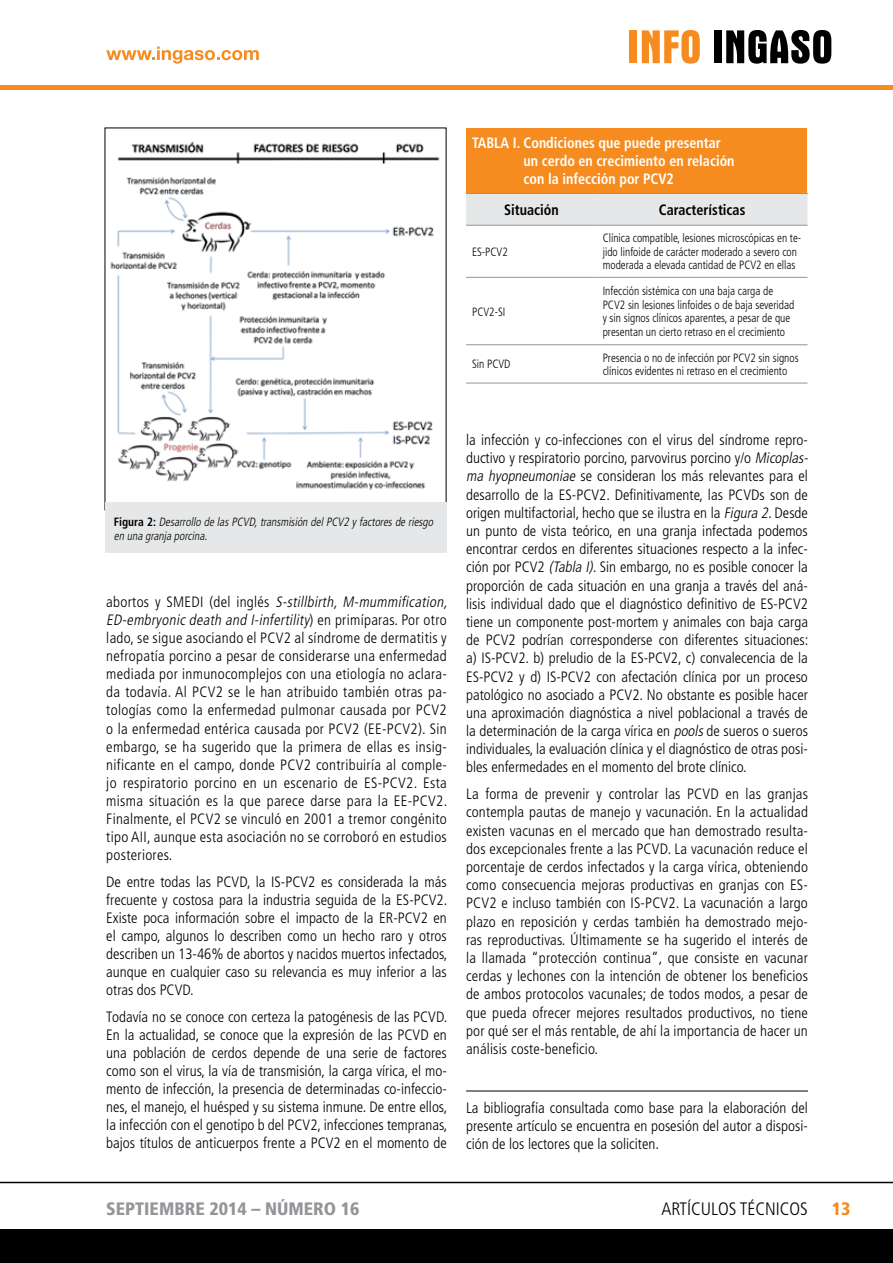
<style>
.page{position:relative;width:893px;height:1263px;background:#fff}
.page>*{position:absolute;margin:0;border:0;box-sizing:border-box;transform-origin:0 0}
.t1{font:900 condensed 18px "Frutiger";color:#939598}
.t2{font:300 condensed 18px "Frutiger";color:#000}
.t3{font:900 condensed 18px "Frutiger";color:#f68b1f}
.t4{font:300 condensed 15px/18.1px "Frutiger";color:#000;text-align:justify}
.t5{font:300 condensed 15px/18px "Frutiger";letter-spacing:.02em;color:#000}
.t6{font:700 condensed 15px/18px "Frutiger";color:#fff;scale:.94 1}
.t7{font:700 condensed 15px "Frutiger";color:#000;scale:.94 1}
.t8{font:300 condensed 12px/13.5px "Frutiger";color:#000;scale:.94 1}
.t9{font:italic 300 condensed 12px/14.4px "Frutiger";color:#000;scale:.95 1}
.s1{font-weight:700;font-style:normal}
.s2{font-style:italic}
</style>
<div class="page">
<hr style="left:0;top:85px;width:893px;height:4px;background:#f68b1f">
<div style="left:630px;top:30px;width:7px;height:33px;background:#f68b1f"></div>
<svg style="left:642px;top:30px;width:58px;height:34px"></svg>
<div style="left:714px;top:30px;width:8px;height:33px;background:#000"></div>
<svg style="left:726px;top:30px;width:105px;height:34px"></svg>
<div style="left:0;top:1229px;width:893px;height:34px;background:#000"></div>
<hr style="left:0;top:1182px;width:893px;height:1px;background:#000">
<svg style="left:106px;top:47px;width:153px;height:17px"></svg>
<div style="left:466px;top:128px;width:341px;height:65px;background:#f68b1f"></div>
<div style="left:466px;top:194px;width:341px;height:31px;background:#e6e7e8"></div>
<hr style="left:466px;top:193px;width:131px;height:1px;background:#939598">
<hr style="left:597px;top:193px;width:211px;height:1px;background:#939598">
<hr style="left:466px;top:225px;width:131px;height:1px;background:#939598">
<hr style="left:597px;top:225px;width:210px;height:1px;background:#939598">
<hr style="left:466px;top:383px;width:131px;height:1px;background:#939598">
<hr style="left:597px;top:383px;width:210px;height:1px;background:#939598">
<hr style="left:466px;top:277px;width:131px;height:1px;background:#939598">
<hr style="left:597px;top:277px;width:210px;height:1px;background:#939598">
<hr style="left:466px;top:344px;width:131px;height:1px;background:#939598">
<hr style="left:597px;top:344px;width:210px;height:1px;background:#939598">
<img style="left:110px;top:141px;width:330px;height:349px">
<div style="left:105px;top:502px;width:341px;height:51px;background:#e6e7e8"></div>
<hr style="left:466px;top:1091px;width:342px;height:1px;background:#000">
<p class="t6" style="left:524px;top:134px;width:226px;text-indent:-51px">TABLA I. Condiciones que puede presentar un cerdo en crecimiento en relación con la infección por PCV2</p>
<p class="t7" style="left:504px;top:201px;width:60px">Situación</p>
<p class="t7" style="left:659px;top:201px;width:94px">Características</p>
<p class="t8" style="left:472px;top:245px;width:39px">ES-PCV2</p>
<p class="t8" style="left:603px;top:232px;width:213px">Clínica compatible, lesiones microscópicas en te&shy;jido linfoide de carácter moderado a severo con moderada a elevada cantidad de PCV2 en ellas</p>
<p class="t8" style="left:472px;top:305px;width:37px">PCV2-SI</p>
<p class="t8" style="left:603px;top:285px;width:205px">Infección sistémica con una baja carga de PCV2 sin lesiones linfoides o de baja severidad y sin signos clínicos aparentes, a pesar de que presentan un cierto retraso en el crecimiento</p>
<p class="t8" style="left:472px;top:358px;width:42px">Sin PCVD</p>
<p class="t8" style="left:603px;top:351px;width:210px">Presencia o no de infección por PCV2 sin signos clínicos evidentes ni retraso en el crecimiento</p>
<p class="t9" style="left:114px;top:515px;width:340px"><span class="s1">F i g u r a 2 :</span> Desarrollo de lasPCVD,transmisión delPCV2 yfactoresde riesgo en una granja porcina.</p>
<p class="t5" style="left:106px;top:593px;width:346px">a b o rto s y S M E D I ( d e l i n g l é s <span class="s2">S-stillbirth, M-mummification, ED-embryonic death and I-infertility</span>) e n p r i m í p a ra s . Po r o t r o lado, se sigue asociando el PCV2 al síndrome de dermatitis y nefropatía porcino a pesar de considerarse una enfermedad mediada por inmunocomplejos con una etiología no aclara&shy;da todavía. Al PCV2 se le han atribuido también otras pa&shy;tologías como la enfermedad pulmonar causada por PCV2 o la enfermedad entérica causada por PCV2 (EE-PCV2). Sin embargo, se ha sugerido que la primera de ellas es insig&shy;nificante en el campo, donde PCV2 contribuiría al comple&shy;jo respiratorio porcino en un escenario de ES-PCV2. Esta misma situación es la que parece darse para la EE-PCV2.<br>Finalmente, el PCV2 se vinculó en 2001 a tremor congénito tipo AII, aunque esta asociación no se corroboró en estudios posteriores.</p>
<p class="t4" style="left:106px;top:872px;width:343px">De entre todas las PCVD, la IS-PCV2 es considerada la más frecuente y costosa para la industria seguida de la ES-PCV2.<br>Existe poca información sobre el impacto de la ER-PCV2 en el campo, algunos lo describen como un hecho raro y otros describen un 13-46% de abortos y nacidos muertos infectados, aunque en cualquier caso su relevancia es muy inferior a las otras dos PCVD.</p>
<p class="t4" style="left:106px;top:1008px;width:343px">Todavía no se conoce con certeza la patogénesis de las PCVD.<br>En la actualidad, se conoce que la expresión de las PCVD en una población de cerdos depende de una serie de factores como son el virus, la vía de transmisión, la carga vírica, el mo&shy;mento de infección, la presencia de determinadas co-infeccio&shy;nes, el manejo, el huésped y su sistema inmune. De entre ellos, la infección con el genotipo b del PCV2, infecciones tempranas, bajos títulos de anticuerpos frente a PCV2 en el momento de</p>
<p class="t4" style="left:466px;top:431px;width:346px;text-align:left">la infección y co-infecciones con el virus del síndrome repro&shy;ductivo y respiratorio porcino, parvovirus porcino y/o <span class="s2">Micoplas&shy;ma hyopneumoniae</span> se consideran los más relevantes para el desarrollo de la ES-PCV2. Definitivamente, las PCVDs son de origen multifactorial, hecho que se ilustra en la <span class="s2">Figura 2.</span>Desde un punto de vista teórico, en una granja infectada podemos encontrar cerdos en diferentes situaciones respecto a la infec&shy;ción por PCV2 <span class="s2">(Tabla I).</span>Sin embargo, no es posible conocer la proporción de cada situación en una granja a través del aná&shy;lisis individual dado que el diagnóstico definitivo de ES-PCV2 tiene un componente post-mortem y animales con baja carga de PCV2 podrían corresponderse con diferentes situaciones: a) IS-PCV2. b) preludio de la ES-PCV2, c) convalecencia de la ES-PCV2 y d) IS-PCV2 con afectación clínica por un proceso patológico no asociado a PCV2. No obstante es posible hacer una aproximación diagnóstica a nivel poblacional a través de la determinación de la carga vírica en <span class="s2">pools</span>de sueros o sueros individuales, la evaluación clínica y el diagnóstico de otras posi&shy;bles enfermedades en el momento del brote clínico.</p>
<p class="t4" style="left:466px;top:785px;width:343px">La forma de prevenir y controlar las PCVD en las granjas contempla pautas de manejo y vacunación. En la actualidad existen vacunas en el mercado que han demostrado resulta&shy;dos excepcionales frente a las PCVD. La vacunación reduce el porcentaje de cerdos infectados y la carga vírica, obteniendo como consecuencia mejoras productivas en granjas con ES-PCV2 e incluso también con IS-PCV2. La vacunación a largo plazo en reposición y cerdas también ha demostrado mejo&shy;ras reproductivas. Últimamente se ha sugerido el interés de la llamada “protección continua”, que consiste en vacunar cerdas y lechones con la intención de obtener los beneficios de ambos protocolos vacunales; de todos modos, a pesar de que pueda ofrecer mejores resultados productivos, no tiene por qué ser el más rentable, de ahí la importancia de hacer un análisis coste-beneficio.</p>
<p class="t4" style="left:466px;top:1099px;width:343px">La bibliografía consultada como base para la elaboración del presente artículo se encuentra en posesión del autor a disposi&shy;ción de los lectores que la soliciten.</p>
<p class="t1" style="left:106px;top:1198px;width:255px">SEPTIEMBRE 2014 – NÚMERO 16</p>
<p class="t2" style="left:661px;top:1199px;width:148px">ARTÍCULOS TÉCNICOS</p>
<p class="t3" style="left:832px;top:1198px;width:20px">13</p>
</div>
